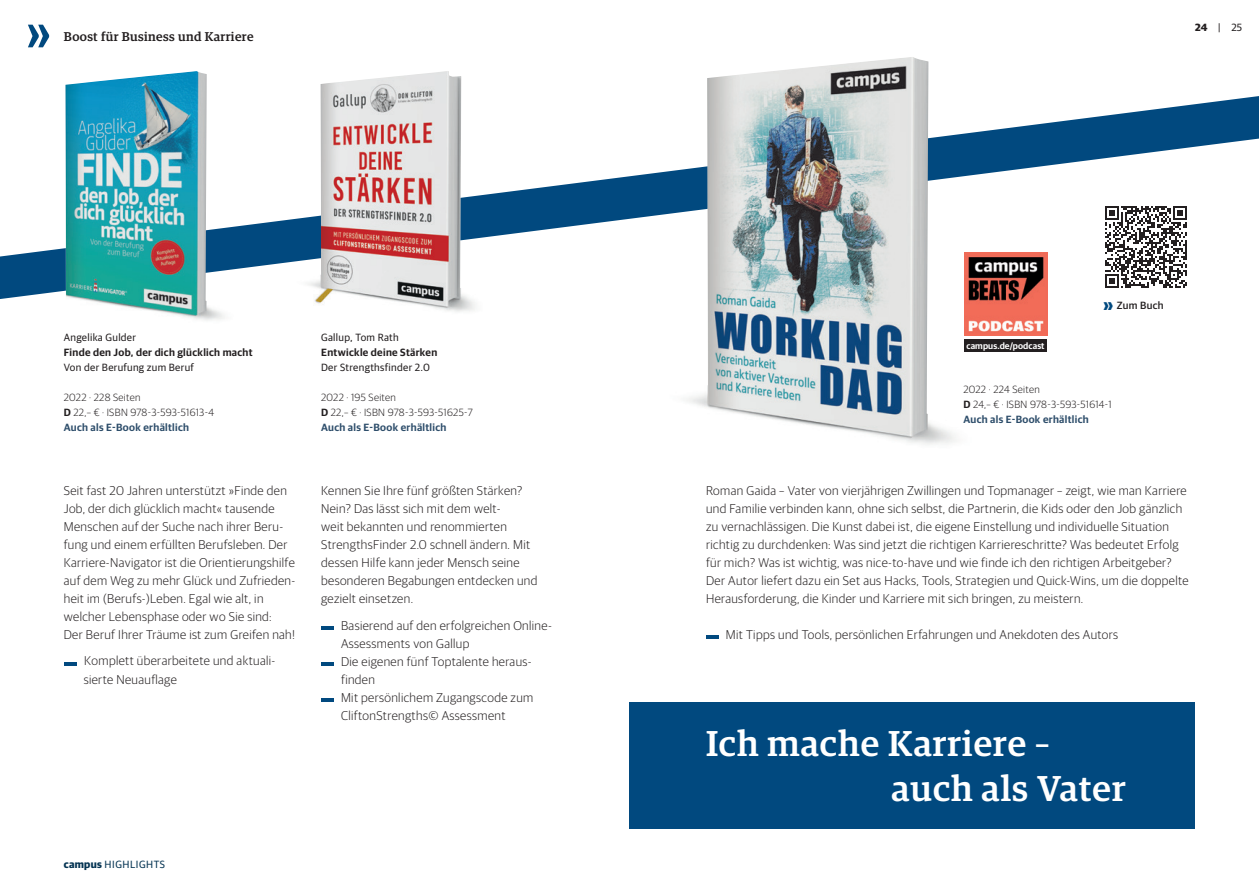
<style>
.page{position:relative;width:1259px;height:893px;background:#fff}
.page>*{position:absolute;margin:0;border:0;box-sizing:border-box;transform-origin:0 0}
.t1{font:500 36px/45px "Guardian Egyp";letter-spacing:.03em;color:#fff}
.t2{font:300 12.75px/18px "Guardian Sans";letter-spacing:.03em;color:#231f20}
.t3{font:500 12.75px "Guardian Egyp";letter-spacing:.03em;color:#231f20}
.t4{font:300 10.5px/15px "Guardian Sans";letter-spacing:.03em;color:#231f20}
.t5{font:10.5px "Guardian Sans";letter-spacing:.03em;color:#231f20}
.t6{font:600 10.5px "Guardian Sans";letter-spacing:.03em;color:#231f20}
.t7{font:10.5px "Guardian Sans";letter-spacing:.05em;color:#053453}
.t8{font:500 10.5px "Guardian Sans";letter-spacing:.03em;color:#231f20}
.t9{font:600 9px "Guardian Sans";letter-spacing:.01em;color:#fff}
.s1{font-weight:600}
.s2{font-weight:600;color:#2e4e6b}
.s3{font-weight:700}
.s4{font-weight:700;font-size:19.5px;color:#01497f}
</style>
<div class="page">
<svg style="left:0;top:96px;width:1259px;height:203px"></svg>
<img style="left:34px;top:71px;width:203px;height:250px">
<img style="left:290px;top:71px;width:197px;height:241px">
<svg style="left:64px;top:663px;width:13px;height:3px"></svg>
<svg style="left:321px;top:627px;width:13px;height:3px"></svg>
<svg style="left:321px;top:663px;width:13px;height:3px"></svg>
<svg style="left:321px;top:699px;width:13px;height:3px"></svg>
<img style="left:658px;top:57px;width:318px;height:388px">
<svg style="left:706px;top:636px;width:13px;height:3px"></svg>
<div style="left:629px;top:702px;width:566px;height:126px;background:#01497f"></div>
<svg style="left:959px;top:248px;width:92px;height:108px"></svg>
<img style="left:964px;top:252px;width:83px;height:83px">
<div style="left:964px;top:339px;width:83px;height:12px;background:#231f20"></div>
<svg style="left:28px;top:25px;width:21px;height:22px"></svg>
<div style="left:1097px;top:198px;width:98px;height:98px;background:#fff"></div>
<svg style="left:1105px;top:206px;width:82px;height:82px"></svg>
<p class="t3" style="left:64px;top:27px;width:191px">Boost für Business und Karriere</p>
<p class="t5" style="left:64px;top:330px;width:74px">Angelika Gulder</p>
<p class="t6" style="left:64px;top:345px;width:190px">Finde den Job, der dich glücklich macht</p>
<p class="t5" style="left:64px;top:360px;width:132px">Von der Berufung zum Beruf</p>
<p class="t4" style="left:64px;top:389px;width:152px">2022 · 228 Seiten<br><span class="s1">D</span> 22,– € · ISBN 978-3-593-51613-4<br><span class="s2">Auch als E-Book erhältlich</span></p>
<p class="t2" style="left:64px;top:481px;width:233px">Seit fast 20 Jahren unterstützt »Finde den Job, der dich glücklich macht« tausende Menschen auf der Suche nach ihrer Beru&shy;fung und einem erfüllten Berufsleben. Der Karriere-Navigator ist die Orientierungshilfe auf dem Weg zu mehr Glück und Zufrieden&shy;heit im (Berufs-)Leben. Egal wie alt, in welcher Lebensphase oder wo Sie sind:<br>Der Beruf Ihrer Träume ist zum Greifen nah!</p>
<p class="t2" style="left:84px;top:650px;width:193px;line-height:19.4px">Komplett überarbeitete und aktuali&shy;sierte Neuauflage</p>
<p class="t5" style="left:321px;top:330px;width:79px">Gallup, Tom Rath</p>
<p class="t6" style="left:321px;top:345px;width:118px">Entwickle deine Stärken</p>
<p class="t5" style="left:321px;top:360px;width:110px">Der Strengthsfinder 2.0</p>
<p class="t4" style="left:321px;top:390px;width:153px">2022 · 195 Seiten<br><span class="s1">D</span> 22,– € · ISBN 978-3-593-51625-7<br><span class="s2">Auch als E-Book erhältlich</span></p>
<p class="t2" style="left:321px;top:481px;width:218px">Kennen Sie Ihre fünf größten Stärken?<br>Nein? Das lässt sich mit dem welt-<br>weit bekannten und renommierten StrengthsFinder 2.0 schnell ändern. Mit dessen Hilfe kann jeder Mensch seine besonderen Begabungen entdecken und gezielt einsetzen.</p>
<p class="t2" style="left:341px;top:616px;width:212px">Basierend auf den erfolgreichen Online-<br>Assessments von Gallup<br>Die eigenen fünf Toptalente heraus&shy;finden<br>Mit persönlichem Zugangscode zum<br>CliftonStrengths© Assessment</p>
<p class="t7" style="left:64px;top:857px;width:103px"><span class="s3">campus</span> HIGHLIGHTS</p>
<p class="t5" style="left:1195px;top:20px;width:49px"><span class="s3">24</span> | 25</p>
<p class="t9" style="left:966px;top:339px;width:80px">campus.de/podcast</p>
<p class="t8" style="left:1103px;top:298px;width:62px"><span class="s4">»</span> Zum Buch</p>
<p class="t4" style="left:963px;top:381px;width:150px">2022 · 224 Seiten<br><span class="s1">D</span> 24,– € · ISBN 978-3-593-51614-1<br><span class="s2">Auch als E-Book erhältlich</span></p>
<p class="t2" style="left:706px;top:481px;width:484px">Roman Gaida – Vater von vierjährigen Zwillingen und Topmanager – zeigt, wie man Karriere und Familie verbinden kann, ohne sich selbst, die Partnerin, die Kids oder den Job gänzlich zu vernachlässigen. Die Kunst dabei ist, die eigene Einstellung und individuelle Situation richtig zu durchdenken: Was sind jetzt die richtigen Karriereschritte? Was bedeutet Erfolg für mich? Was ist wichtig, was nice-to-have und wie finde ich den richtigen Arbeitgeber?<br>Der Autor liefert dazu ein Set aus Hacks, Tools, Strategien und Quick-Wins, um die doppelte Herausforderung, die Kinder und Karriere mit sich bringen, zu meistern.</p>
<p class="t2" style="left:726px;top:625px;width:394px">Mit Tipps und Tools, persönlichen Erfahrungen und Anekdoten des Autors</p>
<h1 class="t1" style="left:891px;top:718px;width:236px;text-indent:-185px">Ich mache Karriere – auch als Vater</h1>
</div>
